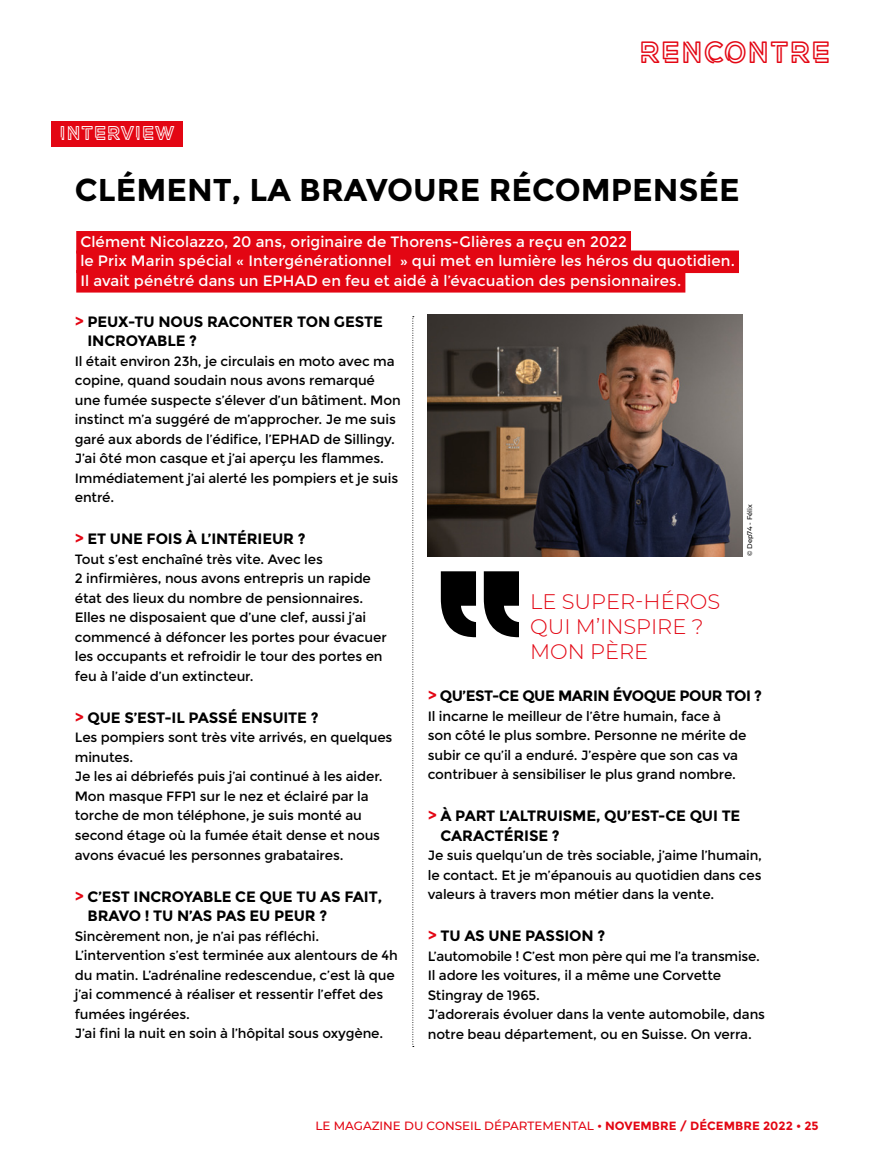
<style>
.page{position:relative;width:893px;height:1149px;background:#fff}
.page>*{position:absolute;margin:0;border:0;box-sizing:border-box;transform-origin:0 0}
.t1{font:700 31.5px "Montserrat";color:#000}
.t2{font:25.5px "Exthing";letter-spacing:.045em;color:#e30613}
.t3{font:300 21px/25.2px "Montserrat";color:#e30613}
.t4{font:16.5px "Exthing";letter-spacing:.065em;color:#fff}
.t5{font:15px/19.5px "Montserrat";letter-spacing:.005em;color:#fff}
.t6{font:700 15px/19.5px "Montserrat";letter-spacing:-.01em;color:#000}
.t7{font:700 15px "Montserrat";letter-spacing:-.03em;color:#000}
.t8{font:13.5px/19.5px "Montserrat";letter-spacing:-.01em;color:#000}
.t9{font:500 11.85px "Montserrat";color:#e30613}
.t10{font:500 6.75px "Montserrat";color:#000}
.s1{color:#e30613}
.s2{font-weight:400}
.s3{font-weight:700}
</style>
<div class="page">
<img style="left:427px;top:315px;width:315px;height:241px">
<div style="left:76px;top:231px;width:555px;height:22px;background:#e30613"></div>
<div style="left:76px;top:250px;width:663px;height:23px;background:#e30613"></div>
<div style="left:76px;top:270px;width:609px;height:22px;background:#e30613"></div>
<div style="left:51px;top:121px;width:132px;height:26px;background:#e30613"></div>
<svg style="left:441px;top:571px;width:78px;height:66px"></svg>
<svg style="left:412px;top:316px;width:2px;height:729px"></svg>
<p class="t4" style="left:60px;top:124px;width:116px">INTERVIEW</p>
<h2 class="t2" style="left:639px;top:37px;width:192px">RENCONTRE</h2>
<h1 class="t1" style="left:75px;top:171px;width:666px">CLÉMENT, LA BRAVOURE RÉCOMPENSÉE</h1>
<p class="t5" style="left:80px;top:232px;width:656px">Clément Nicolazzo, 20 ans, originaire de Thorens-Glières a reçu en 2022<br>le Prix Marin spécial « Intergénérationnel » qui met en lumière les héros du quotidien.<br>Il avait pénétré dans un EPHAD en feu et aidé à l’évacuation des pensionnaires.</p>
<p class="t6" style="left:88px;top:311px;width:297px;text-indent:-13px"><span class="s1">&gt;</span> PEUX-TU NOUS RACONTER TON GESTE<br>INCROYABLE ?</p>
<p class="t8" style="left:75px;top:351px;width:327px">Il était environ 23h, je circulais en moto avec ma copine, quand soudain nous avons remarqué une fumée suspecte s’élever d’un bâtiment. Mon instinct m’a suggéré de m’approcher. Je me suis garé aux abords de l’édifice, l’EPHAD de Sillingy.<br>J’ai ôté mon casque et j’ai aperçu les flammes.<br>Immédiatement j’ai alerté les pompiers et je suis entré.</p>
<p class="t6" style="left:75px;top:529px;width:232px"><span class="s1">&gt;</span> ET UNE FOIS À L’INTÉRIEUR ?</p>
<p class="t8" style="left:75px;top:549px;width:313px">Tout s’est enchaîné très vite. Avec les<br>2 infirmières, nous avons entrepris un rapide état des lieux du nombre de pensionnaires.<br>Elles ne disposaient que d’une clef, aussi j’ai commencé à défoncer les portes pour évacuer les occupants et refroidir le tour des portes en feu à l’aide d’un extincteur.</p>
<p class="t6" style="left:75px;top:707px;width:245px"><span class="s1">&gt;</span> QUE S’EST-IL PASSÉ ENSUITE ?</p>
<p class="t8" style="left:75px;top:727px;width:319px">Les pompiers sont très vite arrivés, en quelques minutes.<br>Je les ai débriefés puis j’ai continué à les aider.<br>Mon masque FFP1 sur le nez et éclairé par la torche de mon téléphone, je suis monté au second étage où la fumée était dense et nous avons évacué les personnes grabataires.</p>
<p class="t6" style="left:88px;top:886px;width:296px;text-indent:-13px"><span class="s1">&gt;</span> C’EST INCROYABLE CE QUE TU AS FAIT,<br>BRAVO ! TU N’AS PAS EU PEUR ?</p>
<p class="t8" style="left:75px;top:925px;width:324px">Sincèrement non, je n’ai pas réfléchi.<br>L’intervention s’est terminée aux alentours de 4h du matin. L’adrénaline redescendue, c’est là que j’ai commencé à réaliser et ressentir l’effet des fumées ingérées.<br>J’ai fini la nuit en soin à l’hôpital sous oxygène.</p>
<h3 class="t3" style="left:530px;top:587px;width:192px">LE SUPER-HÉROS<br>QUI M’INSPIRE ?<br>MON PÈRE</h3>
<p class="t10" style="left:745px;top:556px;width:53px;rotate:-90deg">© Dep74 - Félix</p>
<p class="t7" style="left:428px;top:686px;width:336px"><span class="s1">&gt;</span> QU’EST-CE QUE MARIN ÉVOQUE POUR TOI ?</p>
<p class="t8" style="left:428px;top:706px;width:320px">Il incarne le meilleur de l’être humain, face à son côté le plus sombre. Personne ne mérite de subir ce qu’il a enduré. J’espère que son cas va contribuer à sensibiliser le plus grand nombre.</p>
<p class="t6" style="left:440px;top:806px;width:301px;text-indent:-13px"><span class="s1">&gt;</span> À PART L’ALTRUISME, QU’EST-CE QUI TE<br>CARACTÉRISE ?</p>
<p class="t8" style="left:428px;top:845px;width:336px;text-align:justify">Je suis quelqu’un de très sociable, j’aime l’humain, le contact. Et je m’épanouis au quotidien dans ces valeurs à travers mon métier dans la vente.</p>
<p class="t6" style="left:428px;top:926px;width:179px"><span class="s1">&gt;</span> TU AS UNE PASSION ?</p>
<p class="t8" style="left:428px;top:946px;width:339px">L’automobile ! C’est mon père qui me l’a transmise.<br>Il adore les voitures, il a même une Corvette Stingray de 1965.<br>J’adorerais évoluer dans la vente automobile, dans notre beau département, ou en Suisse. On verra.</p>
<p class="t9" style="left:315px;top:1116px;width:505px">LE MAGAZINE DU CONSEIL DÉPARTEMENTAL <span class="s2">•</span> <span class="s3">NOVEMBRE / DÉCEMBRE 2022 • 25</span></p>
</div>
